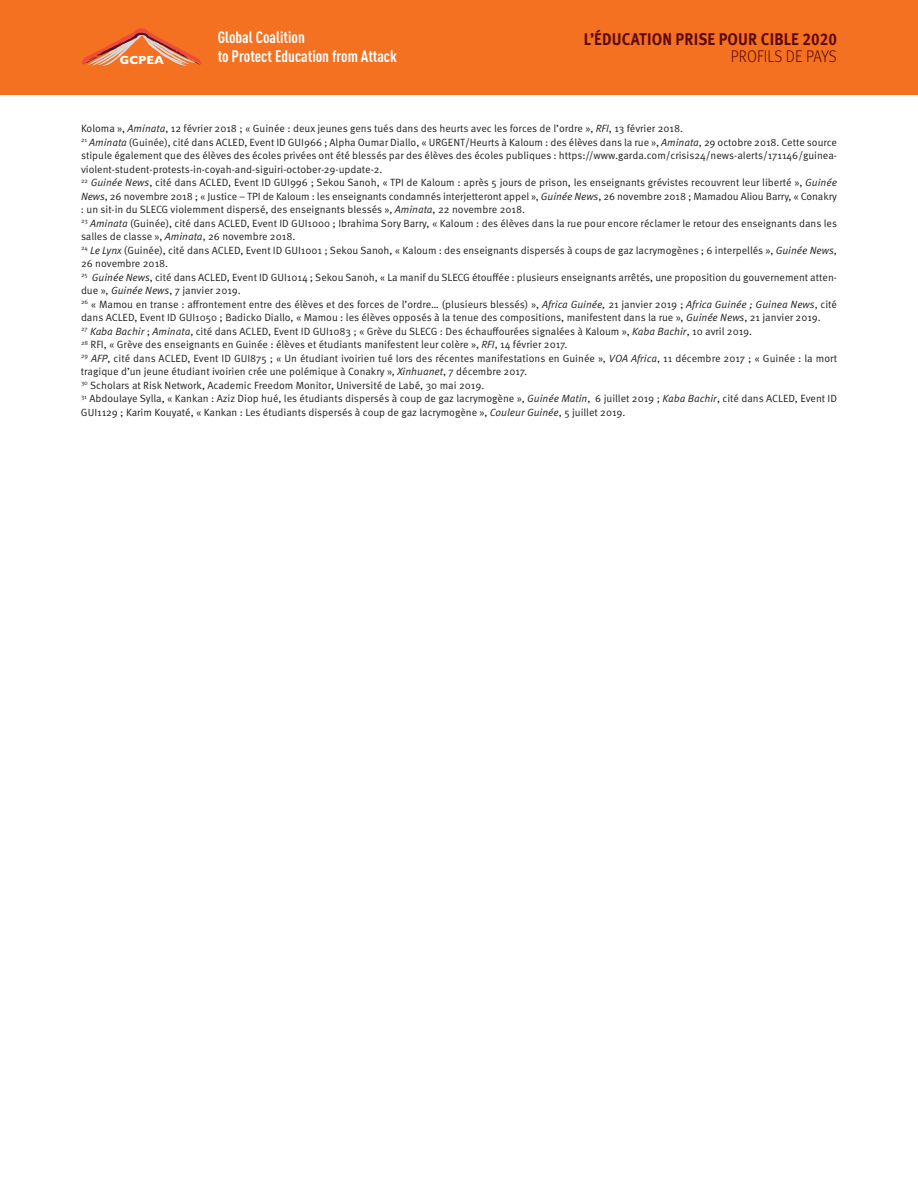
<style>
.page{position:relative;width:918px;height:1188px;background:#fff}
.page>*{position:absolute;margin:0;border:0;box-sizing:border-box;transform-origin:0 0}
.t1{font:700 16.95px "Meta Pro";letter-spacing:.01em;color:#5c090a;scale:.9 1}
.t2{font:300 16.95px "Meta Pro";letter-spacing:.01em;color:#5c090a;scale:.9 1}
.t3{font:700 16.35px/19.4px "DIN Cond";color:#fff}
.t4{font:700 11.85px "Gill Sans";color:#fff}
.t5{font:10.5px/13.5px "Meta Pro Norm";color:#231f20}
.s1{font-family:"Meta Pro Norm Ita"}
</style>
<div class="page">
<div style="left:0;top:0;width:918px;height:95px;background:#f37121"></div>
<svg style="left:81px;top:28px;width:121px;height:38px"></svg>
<h1 class="t1" style="left:584px;top:29px;width:283px">L’ÉDUCATION PRISE POUR CIBLE 2020</h1>
<h2 class="t3" style="left:218px;top:29px;width:181px">Global Coalition<br>to Protect Education from Attack</h2>
<p class="t4" style="left:120px;top:56px;width:46px">GCPEA</p>
<h1 class="t2" style="left:731px;top:47px;width:119px">PROFILS DE PAYS</h1>
<p class="t5" style="left:81px;top:123px;width:758px">Koloma », <span class="s1">Aminata</span>, 12 février 2018 ; « Guinée : deux jeunes gens tués dans des heurts avec les forces de l’ordre », <span class="s1">RFI</span>, 13 février 2018.<br><sup>21</sup> <span class="s1">Aminata</span> (Guinée), cité dans ACLED, Event ID GUI966 ; Alpha Oumar Diallo, « URGENT/Heurts à Kaloum : des élèves dans la rue », <span class="s1">Aminata</span>, 29 octobre 2018. Cette source stipule également que des élèves des écoles privées ont été blessés par des élèves des écoles publiques : https://www.garda.com/crisis24/news-alerts/171146/guinea&shy;violent-student-protests-in-coyah-and-siguiri-october-29-update-2.<br><sup>22</sup> <span class="s1">Guinée News</span>, cité dans ACLED, Event ID GUI996 ; Sekou Sanoh, « TPI de Kaloum : après 5 jours de prison, les enseignants grévistes recouvrent leur liberté », <span class="s1">Guinée News</span>, 26 novembre 2018 ; « Justice – TPI de Kaloum : les enseignants condamnés interjetteront appel », <span class="s1">Guinée News</span>, 26 novembre 2018 ; Mamadou Aliou Barry, « Conakry : un sit-in du SLECG violemment dispersé, des enseignants blessés », <span class="s1">Aminata</span>, 22 novembre 2018.<br><sup>23</sup> <span class="s1">Aminata</span> (Guinée), cité dans ACLED, Event ID GUI1000 ; Ibrahima Sory Barry, « Kaloum : des élèves dans la rue pour encore réclamer le retour des enseignants dans les salles de classe », <span class="s1">Aminata</span>, 26 novembre 2018.<br><sup>24</sup> <span class="s1">Le Lynx</span> (Guinée), cité dans ACLED, Event ID GUI1001 ; Sekou Sanoh, « Kaloum : des enseignants dispersés à coups de gaz lacrymogènes ; 6 interpellés », <span class="s1">Guinée News</span>, 26 novembre 2018.<br><sup>25</sup> <span class="s1">Guinée News</span>, cité dans ACLED, Event ID GUI1014 ; Sekou Sanoh, « La manif du SLECG étouffée : plusieurs enseignants arrêtés, une proposition du gouvernement atten&shy;due », <span class="s1">Guinée News</span>, 7 janvier 2019.<br><sup>26</sup> « Mamou en transe : affrontement entre des élèves et des forces de l’ordre… (plusieurs blessés) », <span class="s1">Africa Guinée,</span> 21 janvier 2019 ; <span class="s1">Africa Guinée ; Guinea News</span>, cité dans ACLED, Event ID GUI1050 ; Badicko Diallo, « Mamou : les élèves opposés à la tenue des compositions, manifestent dans la rue », <span class="s1">Guinée News</span>, 21 janvier 2019.<br><sup>27</sup> <span class="s1">Kaba Bachir</span> ; <span class="s1">Aminata</span>, cité dans ACLED, Event ID GUI1083 ; « Grève du SLECG : Des échauffourées signalées à Kaloum », <span class="s1">Kaba Bachir</span>, 10 avril 2019.<br><sup>28</sup> RFI, « Grève des enseignants en Guinée : élèves et étudiants manifestent leur colère », <span class="s1">RFI</span>, 14 février 2017.<br><sup>29</sup> <span class="s1">AFP</span>, cité dans ACLED, Event ID GUI875 ; « Un étudiant ivoirien tué lors des récentes manifestations en Guinée », <span class="s1">VOA Africa</span>, 11 décembre 2017 ; « Guinée : la mort tragique d’un jeune étudiant ivoirien crée une polémique à Conakry », <span class="s1">Xinhuanet</span>, 7 décembre 2017.<br><sup>30</sup> Scholars at Risk Network, Academic Freedom Monitor, Université de Labé, 30 mai 2019.<br><sup>31</sup> Abdoulaye Sylla, « Kankan : Aziz Diop hué, les étudiants dispersés à coup de gaz lacrymogène », <span class="s1">Guinée Matin</span>, 6 juillet 2019 ; <span class="s1">Kaba Bachir</span>, cité dans ACLED, Event ID GUI1129 ; Karim Kouyaté, « Kankan : Les étudiants dispersés à coup de gaz lacrymogène », <span class="s1">Couleur Guinée</span>, 5 juillet 2019.</p>
</div>
